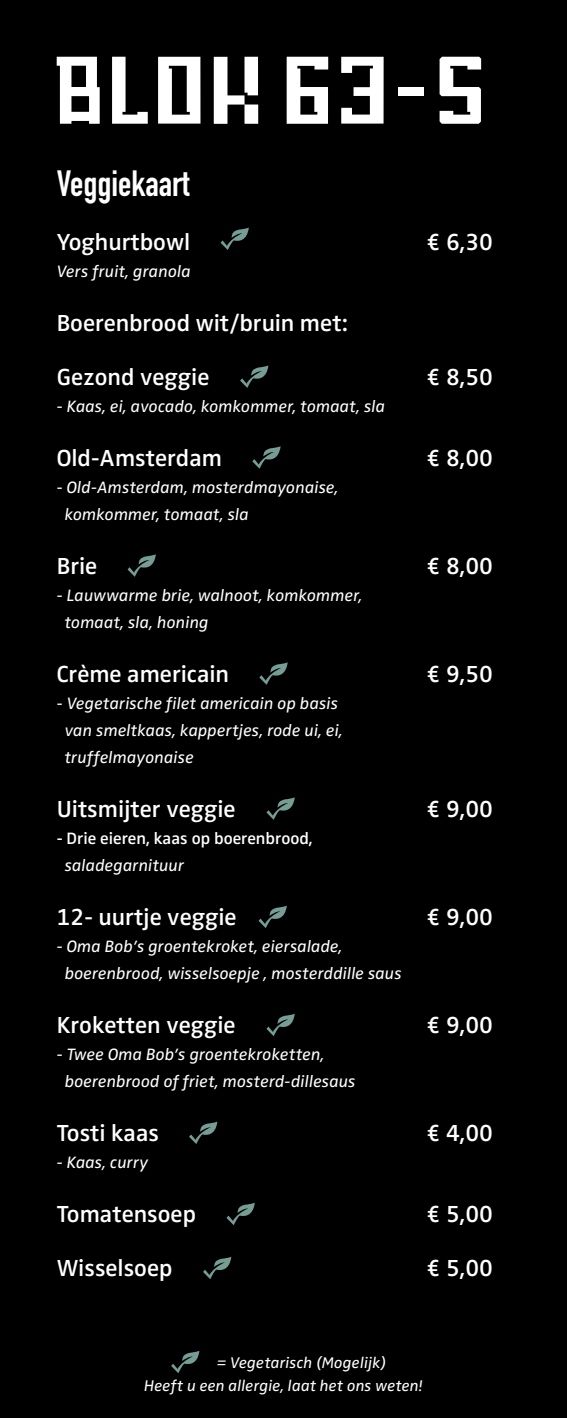
<style>
.page{position:relative;width:567px;height:1418px;background:#fff}
.page>*{position:absolute;margin:0;border:0;box-sizing:border-box;transform-origin:0 0}
.t1{font:700 36px "DIN Condensed";color:#fff}
.t2{font:600 24px "Zwo Pro";color:#fff}
.t3{font:italic 17px/27px "Zwo Pro";letter-spacing:.01em;color:#fff}
.t4{font:600 17px "Zwo Pro";color:#fff}
.t5{font:italic 16px/23.6px "Zwo Pro";letter-spacing:.01em;color:#fff}
</style>
<div class="page">
<div style="left:0;top:0;width:567px;height:1417px;background:#000001"></div>
<svg style="left:287px;top:57px;width:41px;height:67px"></svg>
<svg style="left:214px;top:57px;width:44px;height:67px"></svg>
<svg style="left:112px;top:57px;width:36px;height:67px"></svg>
<svg style="left:57px;top:57px;width:43px;height:67px"></svg>
<svg style="left:158px;top:57px;width:42px;height:67px"></svg>
<svg style="left:341px;top:57px;width:43px;height:67px"></svg>
<div style="left:398px;top:87px;width:26px;height:9px;background:#fff"></div>
<svg style="left:440px;top:57px;width:41px;height:67px"></svg>
<svg style="left:221px;top:227px;width:28px;height:23px"></svg>
<svg style="left:240px;top:365px;width:28px;height:23px"></svg>
<svg style="left:252px;top:446px;width:29px;height:23px"></svg>
<svg style="left:128px;top:554px;width:28px;height:23px"></svg>
<svg style="left:259px;top:662px;width:29px;height:23px"></svg>
<svg style="left:266px;top:797px;width:29px;height:22px"></svg>
<svg style="left:259px;top:905px;width:28px;height:23px"></svg>
<svg style="left:266px;top:1013px;width:29px;height:23px"></svg>
<svg style="left:189px;top:1121px;width:28px;height:23px"></svg>
<svg style="left:226px;top:1202px;width:29px;height:23px"></svg>
<svg style="left:203px;top:1257px;width:28px;height:22px"></svg>
<svg style="left:171px;top:1351px;width:28px;height:22px"></svg>
<h1 class="t1" style="left:57px;top:159px;width:134px">Veggiekaart</h1>
<h2 class="t2" style="left:57px;top:224px;width:135px">Yoghurtbowl</h2>
<h2 class="t2" style="left:427px;top:224px;width:68px">€ 6,30</h2>
<p class="t3" style="left:57px;top:257px;width:135px">Vers fruit, granola</p>
<h2 class="t2" style="left:57px;top:305px;width:292px">Boerenbrood wit/bruin met:</h2>
<h2 class="t2" style="left:57px;top:359px;width:154px">Gezond veggie</h2>
<h2 class="t2" style="left:427px;top:359px;width:68px">€ 8,50</h2>
<p class="t3" style="left:57px;top:392px;width:330px">- Kaas, ei, avocado, komkommer, tomaat, sla</p>
<h2 class="t2" style="left:57px;top:440px;width:167px">Old-Amsterdam</h2>
<h2 class="t2" style="left:427px;top:440px;width:68px">€ 8,00</h2>
<p class="t3" style="left:65px;top:473px;width:275px;text-indent:-8px">- Old-Amsterdam, mosterdmayonaise, komkommer, tomaat, sla</p>
<h2 class="t2" style="left:57px;top:548px;width:42px">Brie</h2>
<h2 class="t2" style="left:427px;top:548px;width:68px">€ 8,00</h2>
<p class="t3" style="left:65px;top:581px;width:299px;text-indent:-8px">- Lauwwarme brie, walnoot, komkommer, tomaat, sla, honing</p>
<h2 class="t2" style="left:57px;top:656px;width:174px">Crème americain</h2>
<h2 class="t2" style="left:427px;top:656px;width:68px">€ 9,50</h2>
<p class="t3" style="left:65px;top:689px;width:280px;text-indent:-8px">- Vegetarische filet americain op basis van smeltkaas, kappertjes, rode ui, ei, truffelmayonaise</p>
<h2 class="t2" style="left:57px;top:791px;width:180px">Uitsmijter veggie</h2>
<h2 class="t2" style="left:427px;top:791px;width:68px">€ 9,00</h2>
<p class="t4" style="left:57px;top:825px;width:258px">- Drie eieren, kaas op boerenbrood,</p>
<p class="t3" style="left:65px;top:851px;width:121px">saladegarnituur</p>
<h2 class="t2" style="left:57px;top:899px;width:181px">12- uurtje veggie</h2>
<h2 class="t2" style="left:427px;top:899px;width:68px">€ 9,00</h2>
<p class="t3" style="left:65px;top:932px;width:338px;text-indent:-8px">- Oma Bob’s groentekroket, eiersalade, boerenbrood, wisselsoepje , mosterddille saus</p>
<h2 class="t2" style="left:57px;top:1007px;width:180px">Kroketten veggie</h2>
<h2 class="t2" style="left:427px;top:1007px;width:68px">€ 9,00</h2>
<p class="t3" style="left:65px;top:1040px;width:292px;text-indent:-8px">- Twee Oma Bob’s groentekroketten, boerenbrood of friet, mosterd-dillesaus</p>
<h2 class="t2" style="left:57px;top:1115px;width:104px">Tosti kaas</h2>
<h2 class="t2" style="left:427px;top:1115px;width:68px">€ 4,00</h2>
<p class="t3" style="left:57px;top:1148px;width:93px">- Kaas, curry</p>
<h2 class="t2" style="left:57px;top:1196px;width:141px">Tomatensoep</h2>
<h2 class="t2" style="left:427px;top:1196px;width:68px">€ 5,00</h2>
<h2 class="t2" style="left:57px;top:1250px;width:117px">Wisselsoep</h2>
<h2 class="t2" style="left:427px;top:1250px;width:68px">€ 5,00</h2>
<p class="t5" style="left:144px;top:1349px;width:280px;text-indent:73px">= Vegetarisch (Mogelijk)<br>Heeft u een allergie, laat het ons weten!</p>
</div>
